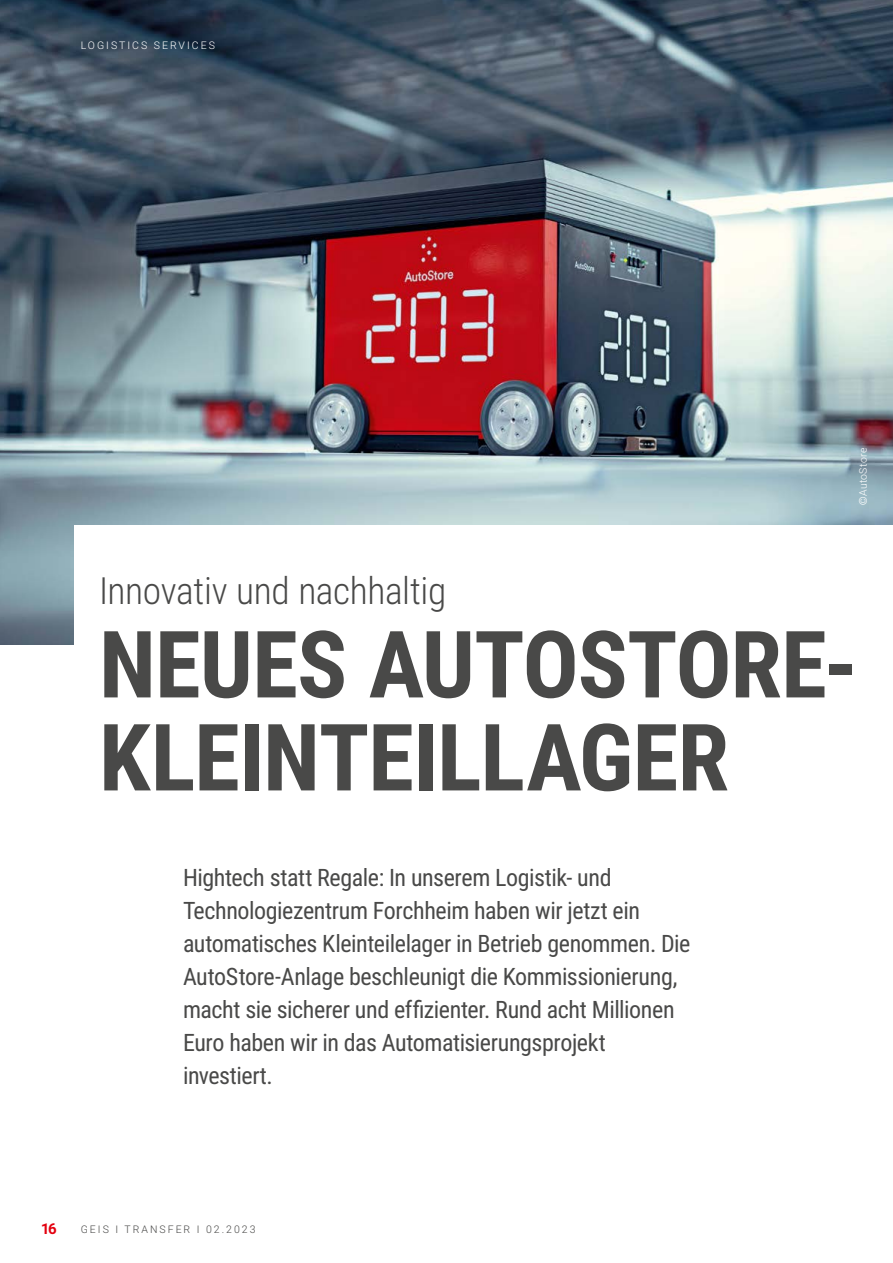
<style>
.page{position:relative;width:893px;height:1263px;background:#fff}
.page>*{position:absolute;margin:0;border:0;box-sizing:border-box;transform-origin:0 0}
.t1{font:700 93px/93px "Roboto Condensed";letter-spacing:-.01em;color:#494948}
.t2{font:300 37.5px "Roboto Condensed";letter-spacing:-.01em;color:#494948}
.t3{font:24px/33px "Roboto Condensed";letter-spacing:-.02em;color:#494948}
.t4{font:700 15px "Roboto";color:#e3000f}
.t5{font:300 10.5px "Roboto";letter-spacing:.19em;color:#494948}
.t6{font:300 10.5px "Roboto";letter-spacing:.19em;color:#fff}
.t7{font:300 10.5px "Roboto";letter-spacing:.025em;color:#fff}
.s1{font-family:"Helvetica Neue LT Std"}
</style>
<div class="page">
<img style="left:0;top:0;width:893px;height:644px">
<div style="left:74px;top:526px;width:819px;height:378px;background:#fff"></div>
<p class="t6" style="left:81px;top:38px;width:136px">LOGISTICS SERVICES</p>
<p class="t7" style="left:856px;top:505px;width:58px;rotate:-90deg"><span class="s1">©</span>AutoStore</p>
<h2 class="t2" style="left:99px;top:565px;width:349px">Innovativ und nachhaltig</h2>
<h1 class="t1" style="left:99px;top:614px;width:760px">NEUES AUTOSTORE-<br>KLEINTEILLAGER</h1>
<p class="t3" style="left:183px;top:860px;width:509px">Hightech statt Regale: In unserem Logistik- und Technologiezentrum Forchheim haben wir jetzt ein automatisches Kleinteilelager in Betrieb genommen. Die AutoStore-Anlage beschleunigt die Kommissionierung, macht sie sicherer und effizienter. Rund acht Millionen Euro haben wir in das Automatisierungsprojekt investiert.</p>
<p class="t4" style="left:41px;top:1218px;width:17px">16</p>
<p class="t5" style="left:81px;top:1221px;width:176px">GEIS I TRANSFER I 02.2023</p>
</div>
